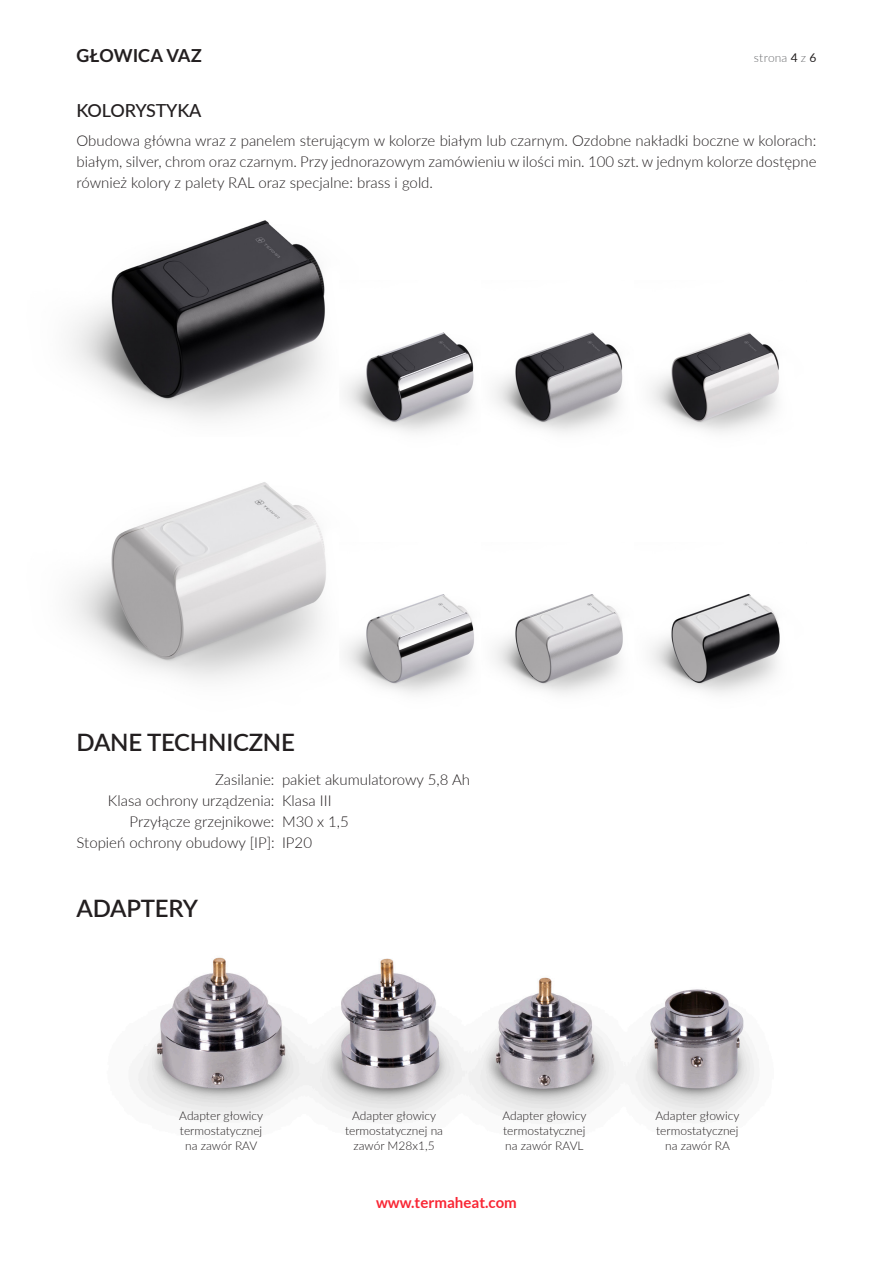
<style>
.page{position:relative;width:893px;height:1263px;background:#fff}
.page>*{position:absolute;margin:0;border:0;box-sizing:border-box;transform-origin:0 0}
.Nagłówek_1{font:600 24px "Lato";letter-spacing:-.01em;color:#231f20}
.Nagłówek_2{font:500 18px "Lato";letter-spacing:-.01em;color:#231f20}
.t1{font:700 18px "Lato";color:#231f20}
.Tekst_10_pkt{font:300 15px/21px "Lato";color:#231f20;text-align:justify}
.t2{font:700 15px "Lato";color:#f92634}
.Tekst_10_pkt-2{font:300 12px "Lato";color:#231f20}
.t3{font:300 12px "Lato";letter-spacing:.015em;color:#6c6d70}
.s1{font-weight:400;color:#231f20}
</style>
<div class="page">
<img style="left:138px;top:957px;width:617px;height:161px">
<img style="left:71px;top:220px;width:254px;height:199px">
<img style="left:345px;top:332px;width:129px;height:101px">
<img style="left:495px;top:332px;width:128px;height:100px">
<img style="left:651px;top:332px;width:128px;height:100px">
<img style="left:71px;top:482px;width:255px;height:198px">
<img style="left:345px;top:594px;width:129px;height:100px">
<img style="left:495px;top:594px;width:128px;height:100px">
<img style="left:651px;top:594px;width:129px;height:100px">
<p class="t1" style="left:77px;top:45px;width:127px">GŁOWICA VAZ</p>
<p class="t3" style="left:754px;top:49px;width:64px">strona <span class="s1">4</span> z <span class="s1">6</span></p>
<p class="Nagłówek_2" style="left:77px;top:97px;width:126px">KOLORYSTYKA</p>
<p class="Tekst_10_pkt" style="left:77px;top:130px;width:741px">Obudowa główna wraz z panelem sterującym w kolorze białym lub czarnym. Ozdobne nakładki boczne w kolorach: białym, silver, chrom oraz czarnym. Przy jednorazowym zamówieniu w ilości min. 100 szt. w jednym kolorze dostępne również kolory z palety RAL oraz specjalne: brass i gold.</p>
<p class="Nagłówek_1" style="left:77px;top:725px;width:220px">DANE TECHNICZNE</p>
<p class="Tekst_10_pkt" style="left:215px;top:768px;width:257px">Zasilanie: pakiet akumulatorowy 5,8 Ah</p>
<p class="Tekst_10_pkt" style="left:108px;top:789px;width:225px">Klasa ochrony urządzenia: Klasa III</p>
<p class="Tekst_10_pkt" style="left:130px;top:810px;width:221px">Przyłącze grzejnikowe: M30 x 1,5</p>
<p class="Tekst_10_pkt" style="left:77px;top:831px;width:237px">Stopień ochrony obudowy [IP]: IP20</p>
<p class="Nagłówek_1" style="left:77px;top:890px;width:123px">ADAPTERY</p>
<p class="Tekst_10_pkt-2" style="left:179px;top:1107px;width:85px">Adapter głowicy</p>
<p class="Tekst_10_pkt-2" style="left:180px;top:1122px;width:84px">termostatycznej</p>
<p class="Tekst_10_pkt-2" style="left:185px;top:1137px;width:74px">na zawór RAV</p>
<p class="Tekst_10_pkt-2" style="left:352px;top:1107px;width:85px">Adapter głowicy</p>
<p class="Tekst_10_pkt-2" style="left:345px;top:1122px;width:100px">termostatycznej na</p>
<p class="Tekst_10_pkt-2" style="left:353px;top:1137px;width:83px">zawór M28x1,5</p>
<p class="Tekst_10_pkt-2" style="left:502px;top:1107px;width:85px">Adapter głowicy</p>
<p class="Tekst_10_pkt-2" style="left:503px;top:1122px;width:84px">termostatycznej</p>
<p class="Tekst_10_pkt-2" style="left:505px;top:1137px;width:80px">na zawór RAVL</p>
<p class="t2" style="left:376px;top:1194px;width:142px">www.termaheat.com</p>
<p class="Tekst_10_pkt-2" style="left:655px;top:1107px;width:85px">Adapter głowicy</p>
<p class="Tekst_10_pkt-2" style="left:656px;top:1122px;width:84px">termostatycznej</p>
<p class="Tekst_10_pkt-2" style="left:665px;top:1137px;width:66px">na zawór RA</p>
</div>
